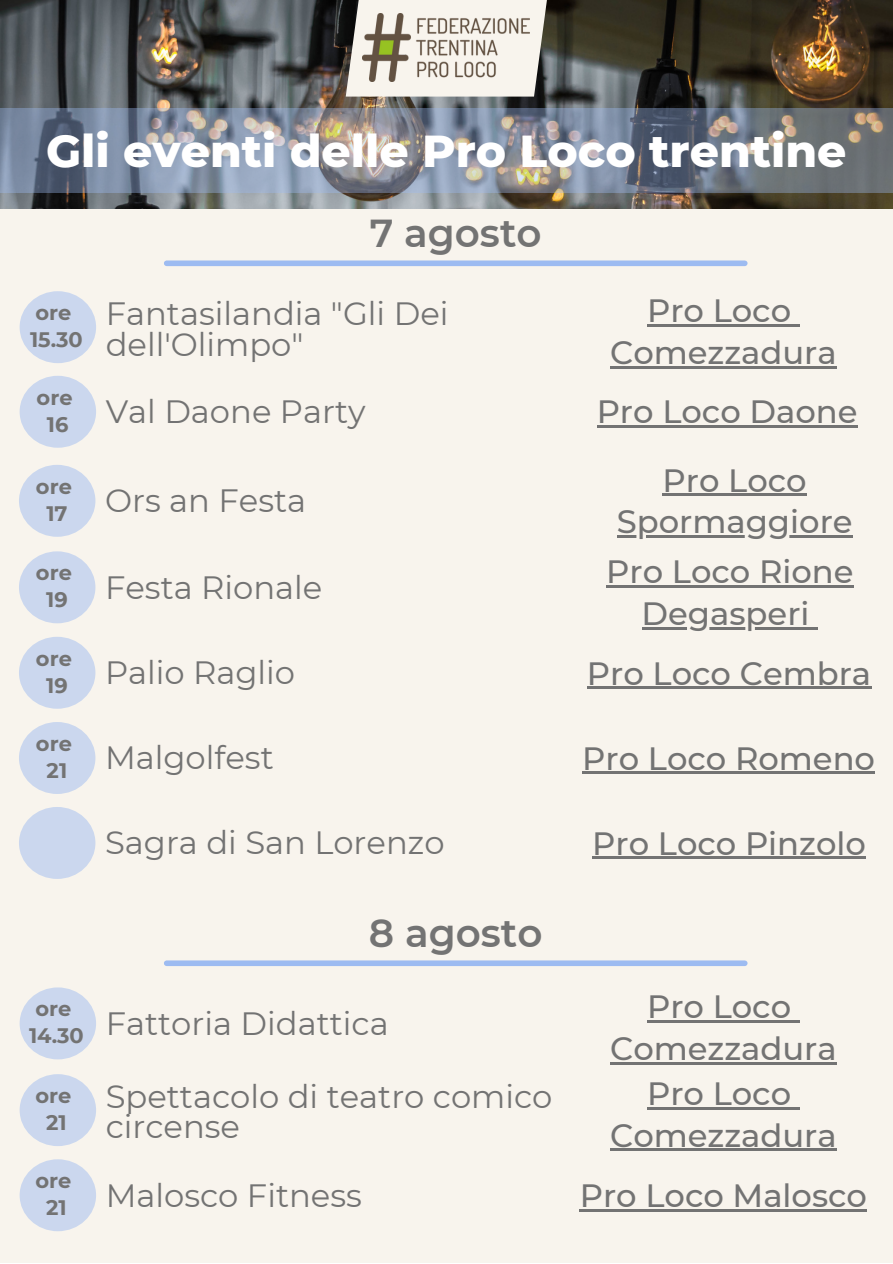
<style>
.page{position:relative;width:893px;height:1264px;background:#fff}
.page>*{position:absolute;margin:0;border:0;box-sizing:border-box;transform-origin:0 0}
.t1{font:800 45.6px "Montserrat";color:#fff}
.t2{font:600 38.85px "Montserrat";color:#737373}
.t3{font:32.25px/30.3px "Montserrat";color:#737373}
.t4{font:500 32.25px/41.5px "Montserrat";color:#737373;text-align:center}
.t5{font:700 21px/27px "Montserrat";color:#737373;text-align:center}
</style>
<div class="page">
<div style="left:0;top:0;width:892px;height:1262px;background:#f8f4ed"></div>
<img style="left:0;top:0;width:892px;height:208px">
<svg style="left:346px;top:0;width:201px;height:97px"></svg>
<img style="left:362px;top:14px;width:168px;height:67px">
<svg style="left:0;top:108px;width:892px;height:85px;background:#7f8693"></svg>
<div style="left:167px;top:260px;width:577px;height:6px;background:#9dbbf1"></div>
<div style="left:20px;top:376px;width:76px;height:72px;background:#cbd7ee;border-radius:50%"></div>
<hr style="left:596px;top:425px;width:261px;height:3px;background:#737373">
<div style="left:19px;top:465px;width:76px;height:72px;background:#cbd7ee;border-radius:50%"></div>
<hr style="left:662px;top:494px;width:144px;height:2px;background:#737373">
<hr style="left:616px;top:535px;width:236px;height:2px;background:#737373">
<div style="left:19px;top:551px;width:76px;height:72px;background:#cbd7ee;border-radius:50%"></div>
<hr style="left:606px;top:585px;width:247px;height:2px;background:#737373">
<hr style="left:641px;top:627px;width:168px;height:2px;background:#737373">
<svg style="left:809px;top:627px;width:9px;height:2px"></svg>
<div style="left:19px;top:636px;width:76px;height:72px;background:#cbd7ee;border-radius:50%"></div>
<hr style="left:587px;top:686px;width:284px;height:3px;background:#737373">
<div style="left:19px;top:807px;width:76px;height:72px;background:#cbd7ee;border-radius:50%"></div>
<hr style="left:592px;top:856px;width:273px;height:3px;background:#737373">
<div style="left:20px;top:291px;width:76px;height:72px;background:#cbd7ee;border-radius:50%"></div>
<hr style="left:647px;top:324px;width:144px;height:2px;background:#737373">
<svg style="left:791px;top:324px;width:8px;height:2px"></svg>
<hr style="left:610px;top:366px;width:226px;height:2px;background:#737373">
<div style="left:19px;top:722px;width:76px;height:72px;background:#cbd7ee;border-radius:50%"></div>
<hr style="left:582px;top:771px;width:293px;height:3px;background:#737373">
<div style="left:167px;top:960px;width:577px;height:6px;background:#9dbbf1"></div>
<div style="left:20px;top:1159px;width:76px;height:72px;background:#cbd7ee;border-radius:50%"></div>
<hr style="left:579px;top:1209px;width:288px;height:2px;background:#737373">
<div style="left:20px;top:987px;width:76px;height:72px;background:#cbd7ee;border-radius:50%"></div>
<hr style="left:647px;top:1020px;width:144px;height:2px;background:#737373">
<svg style="left:791px;top:1020px;width:8px;height:2px"></svg>
<hr style="left:610px;top:1062px;width:226px;height:2px;background:#737373">
<div style="left:20px;top:1074px;width:76px;height:72px;background:#cbd7ee;border-radius:50%"></div>
<hr style="left:647px;top:1107px;width:144px;height:2px;background:#737373">
<svg style="left:791px;top:1107px;width:8px;height:2px"></svg>
<hr style="left:610px;top:1148px;width:226px;height:3px;background:#737373">
<h1 class="t1" style="left:46px;top:123px;width:801px">Gli eventi delle Pro Loco trentine</h1>
<p class="t2" style="left:370px;top:209px;width:173px">7 agosto</p>
<p class="t5" style="left:30px;top:299px;width:54px;text-align:left">ore<br>15.30</p>
<p class="t4" style="left:610px;top:290px;width:228px">Pro Loco<br>Comezzadura</p>
<p class="t3" style="left:106px;top:298px;width:344px">Fantasilandia "Gli Dei dell'Olimpo"</p>
<p class="t5" style="left:37px;top:384px;width:37px">ore<br>16</p>
<p class="t4" style="left:596px;top:391px;width:262px">Pro Loco Daone</p>
<p class="t3" style="left:106px;top:396px;width:261px">Val Daone Party</p>
<p class="t5" style="left:36px;top:473px;width:37px">ore<br>17</p>
<p class="t3" style="left:105px;top:485px;width:203px">Ors an Festa</p>
<p class="t4" style="left:616px;top:459px;width:237px">Pro Loco<br>Spormaggiore</p>
<p class="t5" style="left:36px;top:559px;width:37px">ore<br>19</p>
<p class="t4" style="left:606px;top:550px;width:249px">Pro Loco Rione<br>Degasperi</p>
<p class="t3" style="left:105px;top:657px;width:192px">Palio Raglio</p>
<p class="t3" style="left:105px;top:572px;width:219px">Festa Rionale</p>
<p class="t5" style="left:36px;top:644px;width:37px">ore<br>19</p>
<p class="t4" style="left:587px;top:652px;width:286px">Pro Loco Cembra</p>
<p class="t5" style="left:36px;top:730px;width:37px">ore<br>21</p>
<p class="t4" style="left:582px;top:737px;width:294px">Pro Loco Romeno</p>
<p class="t3" style="left:105px;top:742px;width:170px">Malgolfest</p>
<p class="t3" style="left:105px;top:827px;width:341px">Sagra di San Lorenzo</p>
<p class="t4" style="left:592px;top:822px;width:275px">Pro Loco Pinzolo</p>
<p class="t2" style="left:369px;top:909px;width:175px">8 agosto</p>
<p class="t5" style="left:29px;top:995px;width:56px">ore<br>14.30</p>
<p class="t4" style="left:610px;top:985px;width:228px">Pro Loco<br>Comezzadura</p>
<p class="t3" style="left:106px;top:1081px;width:448px">Spettacolo di teatro comico circense</p>
<p class="t3" style="left:106px;top:1008px;width:284px">Fattoria Didattica</p>
<p class="t5" style="left:36px;top:1082px;width:37px">ore<br>21</p>
<p class="t4" style="left:610px;top:1072px;width:228px">Pro Loco<br>Comezzadura</p>
<p class="t5" style="left:36px;top:1167px;width:37px">ore<br>21</p>
<p class="t4" style="left:579px;top:1174px;width:289px">Pro Loco Malosco</p>
<p class="t3" style="left:106px;top:1180px;width:258px">Malosco Fitness</p>
</div>
